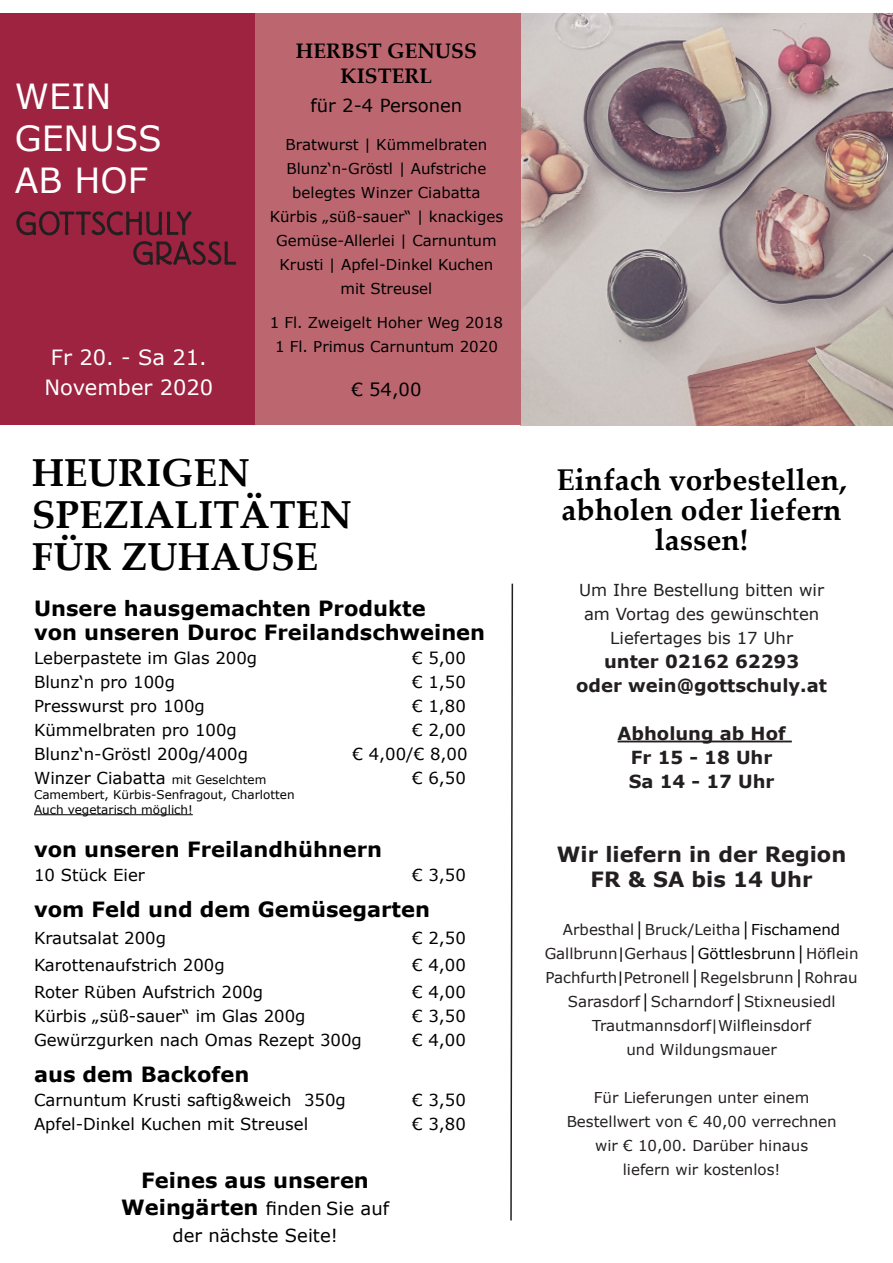
<style>
.page{position:relative;width:893px;height:1263px;background:#fff}
.page>*{position:absolute;margin:0;border:0;box-sizing:border-box;transform-origin:0 0}
.t1{font:700 39px "Palatino Linotype";color:#000001}
.t2{font:34.65px "Verdana";color:#fff}
.t3{font:700 30px/30px "Palatino Linotype";color:#000001;text-align:center}
.t4{font:700 21px "Verdana";color:#000001}
.t5{font:700 21px "Verdana";color:#231f20}
.t6{font:21px "Verdana";color:#fff}
.t7{font:700 21px "Palatino Linotype";color:#000001}
.t8{font:700 18px/24px "Verdana";color:#231f20;text-align:center}
.t9{font:18px/27px "Verdana";color:#000001;text-align:center}
.t10{font:16.5px "Verdana";color:#000001}
.t11{font:16.5px/24px "Verdana";color:#231f20;text-align:center}
.t12{font:15px/24px "Verdana";color:#231f20;text-align:center}
.t13{font:15px/24px "Verdana";color:#000001}
.t14{font:12px "Verdana";color:#000001}
.s1{font-size:12px}
.s2{font-weight:700;font-size:21px}
.s3{color:#000001}
</style>
<div class="page">
<div style="left:0;top:14px;width:272px;height:411px;background:#9d2340"></div>
<img style="left:521px;top:14px;width:372px;height:411px">
<hr style="left:34px;top:814px;width:159px;height:1px;background:#000001">
<svg style="left:510px;top:583px;width:4px;height:638px"></svg>
<hr style="left:618px;top:740px;width:174px;height:2px;background:#231f20">
<svg style="left:16px;top:211px;width:175px;height:24px"></svg>
<svg style="left:133px;top:241px;width:103px;height:24px"></svg>
<div style="left:255px;top:14px;width:266px;height:411px;background:#bc676f"></div>
<p class="t2" style="left:15px;top:75px;width:98px">WEIN</p>
<p class="t2" style="left:15px;top:116px;width:149px">GENUSS</p>
<p class="t2" style="left:15px;top:158px;width:134px">AB HOF</p>
<p class="t6" style="left:51px;top:344px;width:157px">Fr 20. - Sa 21.</p>
<p class="t6" style="left:44px;top:374px;width:170px">November 2020</p>
<p class="t7" style="left:296px;top:36px;width:182px">HERBST GENUSS</p>
<p class="t7" style="left:341px;top:61px;width:93px">KISTERL</p>
<p class="t9" style="left:311px;top:92px;width:153px">für 2-4 Personen</p>
<p class="t13" style="left:286px;top:132px;width:203px">Bratwurst | Kümmelbraten<br>Blunz‘n-Gröstl | Aufstriche</p>
<p class="t13" style="left:292px;top:180px;width:190px">belegtes Winzer Ciabatta</p>
<p class="t13" style="left:270px;top:204px;width:235px;text-align:center">Kürbis „süß-sauer“ | knackiges<br>Gemüse-Allerlei | Carnuntum<br>Krusti | Apfel-Dinkel Kuchen</p>
<p class="t13" style="left:341px;top:276px;width:93px">mit Streusel</p>
<p class="t13" style="left:270px;top:311px;width:235px">1 Fl. Zweigelt Hoher Weg 2018</p>
<p class="t13" style="left:275px;top:335px;width:224px">1 Fl. Primus Carnuntum 2020</p>
<p class="t9" style="left:351px;top:376px;width:72px">€ 54,00</p>
<p class="t1" style="left:32px;top:445px;width:220px">HEURIGEN</p>
<p class="t1" style="left:32px;top:487px;width:322px">SPEZIALITÄTEN</p>
<p class="t1" style="left:32px;top:529px;width:288px">FÜR ZUHAUSE</p>
<p class="t4" style="left:34px;top:594px;width:393px">Unsere hausgemachten Produkte</p>
<p class="t4" style="left:34px;top:618px;width:453px">von unseren Duroc Freilandschweinen</p>
<p class="t10" style="left:34px;top:647px;width:225px">Leberpastete im Glas 200g</p>
<p class="t10" style="left:412px;top:647px;width:55px">€ 5,00</p>
<p class="t10" style="left:34px;top:671px;width:142px">Blunz‘n pro 100g</p>
<p class="t10" style="left:412px;top:671px;width:55px">€ 1,50</p>
<p class="t10" style="left:34px;top:695px;width:172px">Presswurst pro 100g</p>
<p class="t10" style="left:412px;top:695px;width:55px">€ 1,80</p>
<p class="t10" style="left:34px;top:719px;width:204px">Kümmelbraten pro 100g</p>
<p class="t10" style="left:412px;top:719px;width:55px">€ 2,00</p>
<p class="t10" style="left:34px;top:743px;width:216px">Blunz‘n-Gröstl 200g/400g</p>
<p class="t10" style="left:352px;top:743px;width:117px">€ 4,00/€ 8,00</p>
<p class="t10" style="left:34px;top:767px;width:234px">Winzer Ciabatta <span class="s1">mit Geselchtem</span></p>
<p class="t10" style="left:412px;top:767px;width:55px">€ 6,50</p>
<p class="t14" style="left:34px;top:787px;width:262px">Camembert, Kürbis-Senfragout, Charlotten</p>
<p class="t14" style="left:34px;top:802px;width:160px">Auch vegetarisch möglich!</p>
<p class="t4" style="left:34px;top:836px;width:350px">von unseren Freilandhühnern</p>
<p class="t10" style="left:34px;top:865px;width:112px">10 Stück Eier</p>
<p class="t10" style="left:412px;top:865px;width:55px">€ 3,50</p>
<p class="t4" style="left:34px;top:896px;width:398px">vom Feld und dem Gemüsegarten</p>
<p class="t10" style="left:34px;top:928px;width:134px">Krautsalat 200g</p>
<p class="t10" style="left:412px;top:928px;width:55px">€ 2,50</p>
<p class="t10" style="left:34px;top:955px;width:192px">Karottenaufstrich 200g</p>
<p class="t10" style="left:412px;top:955px;width:55px">€ 4,00</p>
<p class="t10" style="left:34px;top:982px;width:231px">Roter Rüben Aufstrich 200g</p>
<p class="t10" style="left:412px;top:982px;width:55px">€ 4,00</p>
<p class="t10" style="left:34px;top:1006px;width:273px">Kürbis „süß-sauer“ im Glas 200g</p>
<p class="t10" style="left:412px;top:1006px;width:55px">€ 3,50</p>
<p class="t10" style="left:34px;top:1030px;width:329px">Gewürzgurken nach Omas Rezept 300g</p>
<p class="t10" style="left:412px;top:1030px;width:55px">€ 4,00</p>
<p class="t4" style="left:34px;top:1061px;width:217px">aus dem Backofen</p>
<p class="t10" style="left:34px;top:1090px;width:313px">Carnuntum Krusti saftig&amp;weich 350g</p>
<p class="t10" style="left:412px;top:1090px;width:55px">€ 3,50</p>
<p class="t10" style="left:34px;top:1114px;width:276px">Apfel-Dinkel Kuchen mit Streusel</p>
<p class="t10" style="left:412px;top:1114px;width:55px">€ 3,80</p>
<p class="t4" style="left:141px;top:1166px;width:229px">Feines aus unseren</p>
<p class="t9" style="left:121px;top:1195px;width:269px"><span class="s2">Weingärten</span> finden Sie auf der nächste Seite!</p>
<p class="t3" style="left:557px;top:463px;width:291px">Einfach vorbestellen,</p>
<p class="t3" style="left:562px;top:493px;width:281px">abholen oder liefern lassen!</p>
<p class="t11" style="left:579px;top:578px;width:247px">Um Ihre Bestellung bitten wir am Vortag des gewünschten<br>Liefertages bis 17 Uhr</p>
<p class="t8" style="left:576px;top:650px;width:252px">unter 02162 62293<br>oder wein@gottschuly.at</p>
<p class="t8" style="left:618px;top:722px;width:170px">Abholung ab Hof</p>
<p class="t8" style="left:631px;top:746px;width:143px">Fr 15 - 18 Uhr</p>
<p class="t8" style="left:629px;top:770px;width:147px">Sa 14 - 17 Uhr</p>
<p class="t5" style="left:557px;top:840px;width:291px">Wir liefern in der Region</p>
<p class="t5" style="left:591px;top:865px;width:223px">FR &amp; SA bis 14 Uhr</p>
<p class="t12" style="left:545px;top:917px;width:315px">Arbesthal<span class="s3">│</span>Bruck/Leitha<span class="s3">│Fischamend<br></span>Gallbrunn<span class="s3">|</span>Gerhaus<span class="s3">│Göttlesbrunn│</span>Höflein</p>
<p class="t12" style="left:546px;top:965px;width:314px">Pachfurth<span class="s3">|</span>Petronell<span class="s3">│</span>Regelsbrunn<span class="s3">│</span>Rohrau</p>
<p class="t12" style="left:568px;top:989px;width:269px">Sarasdorf<span class="s3">│</span>Scharndorf<span class="s3">│</span>Stixneusiedl</p>
<p class="t12" style="left:592px;top:1013px;width:220px">Trautmannsdorf|Wilfleinsdorf</p>
<p class="t12" style="left:626px;top:1037px;width:152px">und Wildungsmauer</p>
<p class="t12" style="left:594px;top:1085px;width:217px">Für Lieferungen unter einem</p>
<p class="t12" style="left:567px;top:1109px;width:271px">Bestellwert von € 40,00 verrechnen</p>
<p class="t12" style="left:595px;top:1133px;width:215px">wir € 10,00. Darüber hinaus</p>
<p class="t12" style="left:623px;top:1157px;width:159px">liefern wir kostenlos!</p>
</div>
